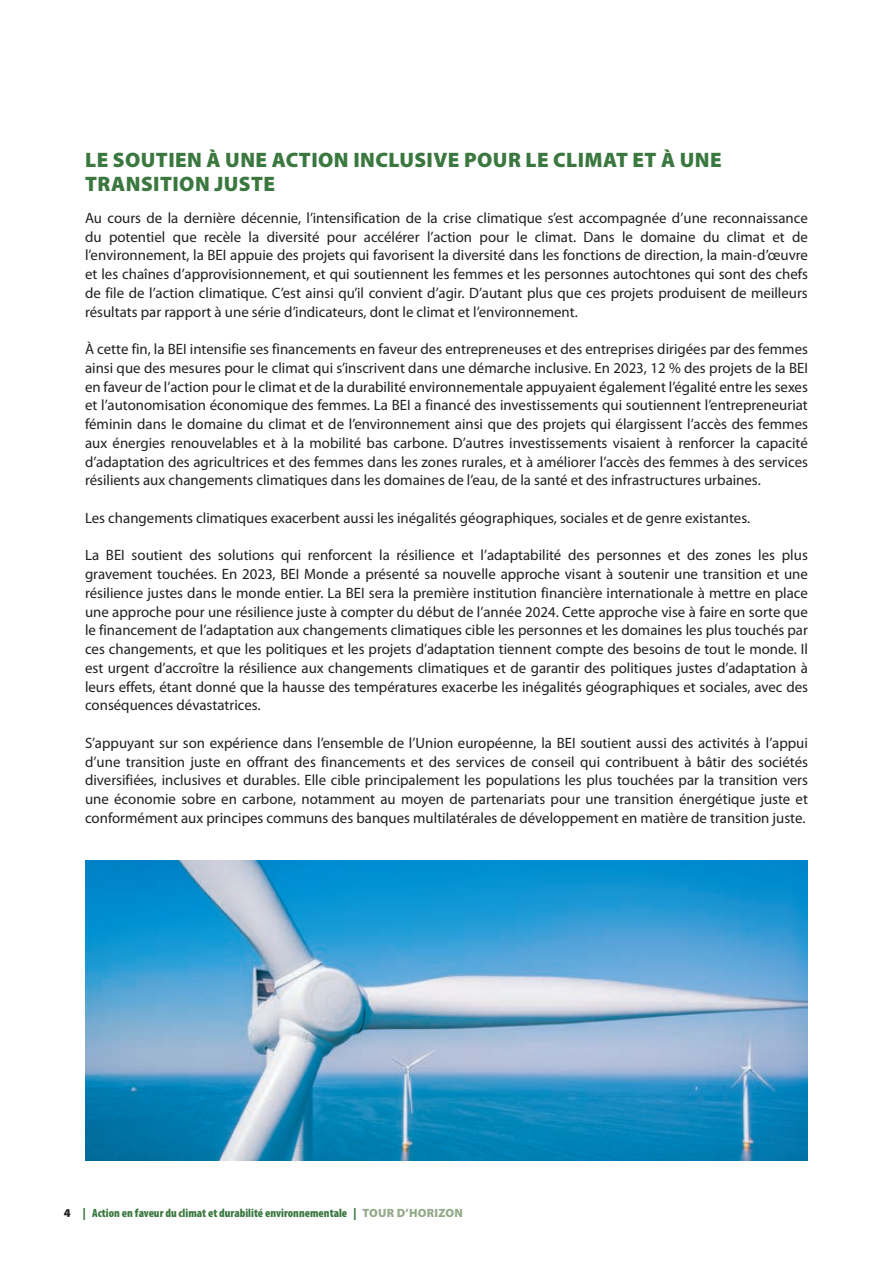
<style>
.page{position:relative;width:893px;height:1263px;background:#fff}
.page>*{position:absolute;margin:0;border:0;box-sizing:border-box;transform-origin:0 0}
.TITRE_COULEUR_TEXTE{font:900 21px/24px "Myriad Pro";letter-spacing:.02em;color:#3a7840}
.TEXTE_COURANT{font:15px/18.8px "Myriad Pro";color:#231f20;text-align:justify}
.TEXTE_COURANT-2{font:900 condensed 12px "Myriad Pro";color:#3a7840}
.TEXTE_COURANT-3{font:900 12px "Myriad Pro";color:#231f20}
.s1{font-stretch:normal}
.s2{font-stretch:normal;color:#94ab8b}
</style>
<div class="page">
<img style="left:85px;top:860px;width:723px;height:301px">
<p class="TITRE_COULEUR_TEXTE" style="left:85px;top:148px;width:638px">LE SOUTIEN À UNE ACTION INCLUSIVE POUR LE CLIMAT ET À UNE<br>TRANSITION JUSTE</p>
<p class="TEXTE_COURANT" style="left:85px;top:209px;width:724px">Au cours de la dernière décennie, l’intensification de la crise climatique s’est accompagnée d’une reconnaissance du potentiel que recèle la diversité pour accélérer l’action pour le climat. Dans le domaine du climat et de l’environnement, la BEI appuie des projets qui favorisent la diversité dans les fonctions de direction, la main-d’œuvre et les chaînes d’approvisionnement, et qui soutiennent les femmes et les personnes autochtones qui sont des chefs de file de l’action climatique. C’est ainsi qu’il convient d’agir. D’autant plus que ces projets produisent de meilleurs résultats par rapport à une série d’indicateurs, dont le climat et l’environnement.</p>
<p class="TEXTE_COURANT" style="left:85px;top:340px;width:724px">À cette fin, la BEI intensifie ses financements en faveur des entrepreneuses et des entreprises dirigées par des femmes ainsi que des mesures pour le climat qui s’inscrivent dans une démarche inclusive. En 2023, 12 % des projets de la BEI en faveur de l’action pour le climat et de la durabilité environnementale appuyaient également l’égalité entre les sexes et l’autonomisation économique des femmes. La BEI a financé des investissements qui soutiennent l’entrepreneuriat féminin dans le domaine du climat et de l’environnement ainsi que des projets qui élargissent l’accès des femmes aux énergies renouvelables et à la mobilité bas carbone. D’autres investissements visaient à renforcer la capacité d’adaptation des agricultrices et des femmes dans les zones rurales, et à améliorer l’accès des femmes à des services résilients aux changements climatiques dans les domaines de l’eau, de la santé et des infrastructures urbaines.</p>
<p class="TEXTE_COURANT" style="left:85px;top:509px;width:667px">Les changements climatiques exacerbent aussi les inégalités géographiques, sociales et de genre existantes.</p>
<p class="TEXTE_COURANT" style="left:85px;top:546px;width:724px">La BEI soutient des solutions qui renforcent la résilience et l’adaptabilité des personnes et des zones les plus gravement touchées. En 2023, BEI Monde a présenté sa nouvelle approche visant à soutenir une transition et une résilience justes dans le monde entier. La BEI sera la première institution financière internationale à mettre en place une approche pour une résilience juste à compter du début de l’année 2024. Cette approche vise à faire en sorte que le financement de l’adaptation aux changements climatiques cible les personnes et les domaines les plus touchés par ces changements, et que les politiques et les projets d’adaptation tiennent compte des besoins de tout le monde. Il est urgent d’accroître la résilience aux changements climatiques et de garantir des politiques justes d’adaptation à leurs effets, étant donné que la hausse des températures exacerbe les inégalités géographiques et sociales, avec des conséquences dévastatrices.</p>
<p class="TEXTE_COURANT" style="left:85px;top:734px;width:724px">S’appuyant sur son expérience dans l’ensemble de l’Union européenne, la BEI soutient aussi des activités à l’appui d’une transition juste en offrant des financements et des services de conseil qui contribuent à bâtir des sociétés diversifiées, inclusives et durables. Elle cible principalement les populations les plus touchées par la transition vers une économie sobre en carbone, notamment au moyen de partenariats pour une transition énergétique juste et conformément aux principes communs des banques multilatérales de développement en matière de transition juste.</p>
<p class="TEXTE_COURANT-3" style="left:64px;top:1206px;width:8px">4</p>
<p class="TEXTE_COURANT-2" style="left:82px;top:1206px;width:382px"><span class="s1">|</span> Action en faveur du climat et durabilité environnementale <span class="s1">|</span> <span class="s2">TOUR D’HORIZON</span></p>
</div>
